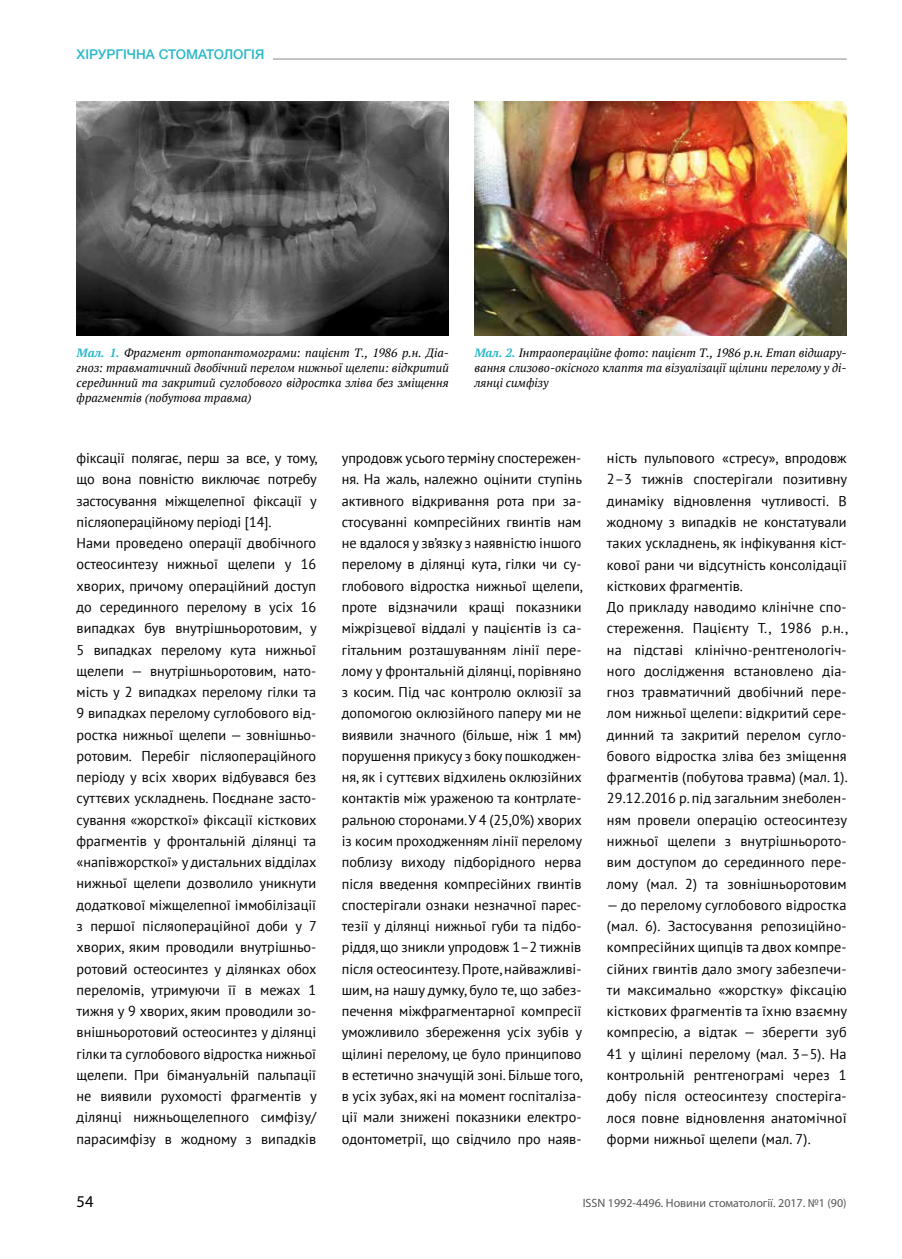
<style>
.page{position:relative;width:902px;height:1259px;background:#fff}
.page>*{position:absolute;margin:0;border:0;box-sizing:border-box;transform-origin:0 0}
.t1{font:16.5px "Myriad Pro";color:#000}
.t2{font:14.25px/21.3px "PT Sans";color:#000}
.t3{font:500 13.5px "Helvetica Neue LTW1 G";color:#2bb8c9}
.t4{font:italic 12px/15px "PT Serif";color:#000;text-align:justify}
.t5{font:12px "Myriad Pro";color:#575756}
.s1{font-weight:700;color:#2bb8c9}
</style>
<div class="page">
<hr style="left:77px;top:59px;width:769px;height:1px;background:#878787">
<div style="left:77px;top:40px;width:196px;height:27px;background:#fff"></div>
<img style="left:77px;top:102px;width:372px;height:233px">
<img style="left:474px;top:102px;width:372px;height:233px">
<p class="t3" style="left:77px;top:46px;width:189px">ХІРУРГІЧНА СТОМАТОЛОГІЯ</p>
<p class="t4" style="left:77px;top:345px;width:374px"><span class="s1">Мал. 1.</span> Фрагмент ортопантомограми: пацієнт Т., 1986 р.н. Діа&shy;гноз: травматичний двобічний перелом нижньої щелепи: відкритий серединний та закритий суглобового відростка зліва без зміщення фрагментів (побутова травма)</p>
<p class="t4" style="left:474px;top:345px;width:374px"><span class="s1">Мал. 2.</span> Інтраопераційне фото: пацієнт Т., 1986 р.н. Етап відшару&shy;вання слизово-окісного клаптя та візуалізації щілини перелому у ді&shy;лянці симфізу</p>
<p class="t2" style="left:77px;top:447px;width:242px">фіксації полягає, перш за все, у тому, що вона повністю виключає потребу застосування міжщелепної фіксації у післяопераційному періоді [14].<br>Нами проведено операції двобічного остеосинтезу нижньої щелепи у 16 хворих, причому операційний доступ до серединного перелому в усіх 16 випадках був внутрішньоротовим, у 5 випадках перелому кута нижньої щелепи — внутрішньоротовим, нато&shy;мість у 2 випадках перелому гілки та 9 випадках перелому суглобового від&shy;ростка нижньої щелепи — зовнішньо&shy;ротовим. Перебіг післяопераційного періоду у всіх хворих відбувався без суттєвих ускладнень. Поєднане засто&shy;сування «жорсткої» фіксації кісткових фрагментів у фронтальній ділянці та «напівжорсткої» у дистальних відділах нижньої щелепи дозволило уникнути додаткової міжщелепної іммобілізації з першої післяопераційної доби у 7 хворих, яким проводили внутрішньо&shy;ротовий остеосинтез у ділянках обох переломів, утримуючи її в межах 1 тижня у 9 хворих, яким проводили зо&shy;внішньоротовий остеосинтез у ділянці гілки та суглобового відростка нижньої щелепи. При бімануальній пальпації не виявили рухомості фрагментів у ділянці нижньощелепного симфізу/ парасимфізу в жодному з випадків</p>
<p class="t2" style="left:342px;top:447px;width:242px;text-align:justify">упродовж усього терміну спостережен&shy;ня. На жаль, належно оцінити ступінь активного відкривання рота при за&shy;стосуванні компресійних гвинтів нам не вдалося у зв’язку з наявністю іншого перелому в ділянці кута, гілки чи су&shy;глобового відростка нижньої щелепи, проте відзначили кращі показники міжрізцевої віддалі у пацієнтів із са&shy;гітальним розташуванням лінії пере&shy;лому у фронтальній ділянці, порівняно з косим. Під час контролю оклюзії за допомогою оклюзійного паперу ми не виявили значного (більше, ніж 1 мм) порушення прикусу з боку пошкоджен&shy;ня, як і суттєвих відхилень оклюзійних контактів між ураженою та контрлате&shy;ральною сторонами. У 4 (25,0%) хворих із косим проходженням лінії перелому поблизу виходу підборідного нерва після введення компресійних гвинтів спостерігали ознаки незначної парес&shy;тезії у ділянці нижньої губи та підбо&shy;ріддя, що зникли упродовж 1–2 тижнів після остеосинтезу. Проте, найважливі&shy;шим, на нашу думку, було те, що забез&shy;печення міжфрагментарної компресії уможливило збереження усіх зубів у щілині перелому, це було принципово в естетично значущій зоні. Більше того, в усіх зубах, які на момент госпіталіза&shy;ції мали знижені показники електро&shy;одонтометрії, що свідчило про наяв-</p>
<p class="t2" style="left:607px;top:447px;width:242px">ність пульпового «стресу», впродовж 2–3 тижнів спостерігали позитивну динаміку відновлення чутливості. В жодному з випадків не констатували таких ускладнень, як інфікування кіст&shy;кової рани чи відсутність консолідації кісткових фрагментів.<br>До прикладу наводимо клінічне спо&shy;стереження. Пацієнту Т., 1986 р.н., на підставі клінічно-рентгенологіч&shy;ного дослідження встановлено діа&shy;гноз травматичний двобічний пере&shy;лом нижньої щелепи: відкритий сере&shy;динний та закритий перелом сугло&shy;бового відростка зліва без зміщення фрагментів (побутова травма) (мал. 1).<br>29.12.2016 р. під загальним знеболен&shy;ням провели операцію остеосинтезу нижньої щелепи з внутрішньорото&shy;вим доступом до серединного пере&shy;лому (мал. 2) та зовнішньоротовим</p>
<p class="t2" style="left:607px;top:894px;width:242px;text-align:justify">— до перелому суглобового відростка (мал. 6). Застосування репозиційно&shy;компресійних щипців та двох компре&shy;сійних гвинтів дало змогу забезпечи&shy;ти максимально «жорстку» фіксацію кісткових фрагментів та їхню взаємну компресію, а відтак — зберегти зуб 41 у щілині перелому (мал. 3–5). На контрольній рентгенограмі через 1 добу після остеосинтезу спостеріга&shy;лося повне відновлення анатомічної форми нижньої щелепи (мал. 7).</p>
<p class="t1" style="left:77px;top:1191px;width:18px">54</p>
<p class="t5" style="left:582px;top:1196px;width:265px">ISSN 1992-4496. Новини стоматології. 2017. №1 (90)</p>
</div>
